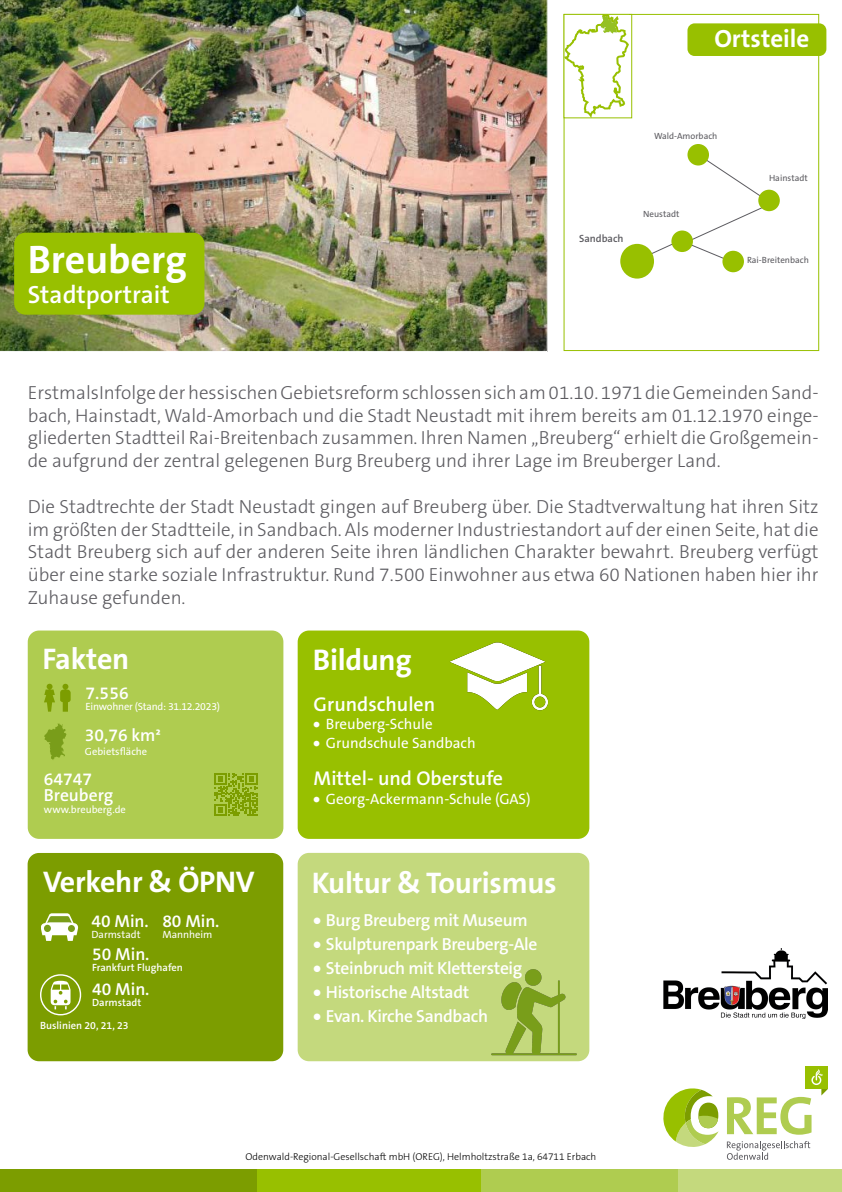
<style>
.page{position:relative;width:842px;height:1192px;background:#fff}
.page>*{position:absolute;margin:0;border:0;box-sizing:border-box;transform-origin:0 0}
.t1{font:700 40px "The Sans Os F";color:#fff}
.t2{font:700 30px "The Sans Os F";letter-spacing:-.01em;color:#fff}
.t3{font:600 25px "The Sans Os F";color:#fff}
.t4{font:700 25px "The Sans Os F";color:#fff}
.t5{font:600 20px "The Sans B W6";color:#fff}
.t6{font:300 19px/22.8px "The Sans B W3";color:#5c5b60;text-align:justify}
.t7{font:600 17.5px "The Sans B W6";letter-spacing:-.02em;color:#fff}
.t8{font:600 17.5px/16px "The Sans B W6";color:#fff}
.t9{font:15px "The Sans B W5 Plain";color:#fff}
.t10{font:10.5px "The Sans B W5 Plain";color:#fff}
.t11{font:600 10.5px "The Sans B W6";color:#fff}
.t12{font:10.5px "The Sans B W5 Plain";letter-spacing:-.02em;color:#fff}
.t13{font:600 10.5px "The Sans Os F";color:#5c5b60}
.t14{font:300 10px "The Sans B W3";color:#000}
.t15{font:9px "The Sans Os F";color:#5c5b60}
.s1{font-family:"The Sans B W9";font-weight:900}
</style>
<div class="page">
<img style="left:0;top:0;width:547px;height:351px">
<svg style="left:727px;top:1141px;width:83px;height:19px"></svg>
<div style="left:805px;top:1066px;width:23px;height:23px;background:#98c000"></div>
<svg style="left:663px;top:1088px;width:55px;height:59px"></svg>
<svg style="left:727px;top:1069px;width:101px;height:66px"></svg>
<div style="left:14px;top:233px;width:190px;height:82px;background:#98c000;border-radius:11px"></div>
<div style="left:661px;top:1170px;width:181px;height:22px;background:#c4d97d"></div>
<div style="left:430px;top:1170px;width:248px;height:22px;background:#afcc50"></div>
<div style="left:217px;top:1170px;width:264px;height:22px;background:#98c000"></div>
<div style="left:0;top:1170px;width:257px;height:22px;background:#7c9d00"></div>
<div style="left:687px;top:23px;width:139px;height:33px;background:#98c000;border-radius:7px"></div>
<div style="left:563px;top:14px;width:256px;height:337px;border:1px solid #98c000"></div>
<img style="left:565px;top:16px;width:63px;height:100px">
<div style="left:563px;top:14px;width:69px;height:104px;border:1px solid #98c000"></div>
<svg style="left:600px;top:16px;width:17px;height:18px"></svg>
<div style="left:298px;top:853px;width:291px;height:208px;background:#c4d97d;border-radius:11px"></div>
<img style="left:491px;top:969px;width:86px;height:87px">
<div style="left:298px;top:631px;width:291px;height:208px;background:#98c000;border-radius:11px"></div>
<img style="left:450px;top:642px;width:98px;height:69px">
<div style="left:28px;top:631px;width:255px;height:208px;background:#afcc50;border-radius:11px"></div>
<svg style="left:215px;top:773px;width:42px;height:43px"></svg>
<svg style="left:44px;top:684px;width:27px;height:28px"></svg>
<svg style="left:44px;top:723px;width:23px;height:37px"></svg>
<div style="left:28px;top:853px;width:255px;height:208px;background:#7c9d00;border-radius:11px"></div>
<svg style="left:41px;top:913px;width:37px;height:28px"></svg>
<div style="left:68px;top:925px;width:7px;height:7px;background:#799d1a;border-radius:50%"></div>
<svg style="left:40px;top:974px;width:41px;height:41px"></svg>
<img style="left:663px;top:949px;width:165px;height:70px">
<div style="left:722px;top:251px;width:22px;height:21px;background:#98c000;border-radius:50%"></div>
<div style="left:687px;top:144px;width:22px;height:22px;background:#98c000;border-radius:50%"></div>
<div style="left:620px;top:244px;width:34px;height:35px;background:#98c000;border-radius:50%"></div>
<svg style="left:623px;top:157px;width:148px;height:110px"></svg>
<div style="left:758px;top:190px;width:22px;height:21px;background:#98c000;border-radius:50%"></div>
<div style="left:671px;top:231px;width:22px;height:21px;background:#98c000;border-radius:50%"></div>
<h3 class="t4" style="left:714px;top:22px;width:97px">Ortsteile</h3>
<h1 class="t1" style="left:28px;top:234px;width:161px">Breuberg</h1>
<h3 class="t3" style="left:28px;top:279px;width:143px">Stadtportrait</h3>
<p class="t15" style="left:654px;top:130px;width:65px">Wald-Amorbach</p>
<p class="t13" style="left:579px;top:232px;width:46px">Sandbach</p>
<p class="t15" style="left:643px;top:208px;width:38px">Neustadt</p>
<p class="t15" style="left:769px;top:172px;width:40px">Hainstadt</p>
<p class="t15" style="left:747px;top:254px;width:63px">Rai-Breitenbach</p>
<p class="t6" style="left:28px;top:381px;width:792px">ErstmalsInfolge der hessischen Gebietsreform schlossen sich am 01.10. 1971 die Gemeinden Sand&shy;bach, Hainstadt, Wald-Amorbach und die Stadt Neustadt mit ihrem bereits am 01.12.1970 einge&shy;gliederten Stadtteil Rai-Breitenbach zusammen. Ihren Namen „Breuberg“ erhielt die Großgemein&shy;de aufgrund der zentral gelegenen Burg Breuberg und ihrer Lage im Breuberger Land.</p>
<p class="t6" style="left:28px;top:495px;width:792px">Die Stadtrechte der Stadt Neustadt gingen auf Breuberg über. Die Stadtverwaltung hat ihren Sitz im größten der Stadtteile, in Sandbach. Als moderner Industriestandort auf der einen Seite, hat die Stadt Breuberg sich auf der anderen Seite ihren ländlichen Charakter bewahrt. Breuberg verfügt über eine starke soziale Infrastruktur. Rund 7.500 Einwohner aus etwa 60 Nationen haben hier ihr Zuhause gefunden.</p>
<h2 class="t2" style="left:43px;top:640px;width:88px">Fakten</h2>
<p class="t7" style="left:85px;top:681px;width:45px">7.556</p>
<p class="t12" style="left:85px;top:699px;width:136px">Einwohner (Stand: 31.12.2023)</p>
<p class="t7" style="left:85px;top:724px;width:78px">30,76 km²</p>
<p class="t10" style="left:85px;top:744px;width:64px">Gebietsfläche</p>
<p class="t8" style="left:44px;top:771px;width:71px">64747<br>Breuberg</p>
<p class="t10" style="left:44px;top:803px;width:84px">www.breuberg.de</p>
<h2 class="t2" style="left:43px;top:863px;width:213px">Verkehr &amp; ÖPNV</h2>
<p class="t7" style="left:91px;top:910px;width:59px">40 Min.</p>
<p class="t10" style="left:91px;top:928px;width:51px">Darmstadt</p>
<p class="t7" style="left:162px;top:910px;width:59px">80 Min.</p>
<p class="t10" style="left:162px;top:928px;width:52px">Mannheim</p>
<p class="t7" style="left:92px;top:943px;width:59px">50 Min.</p>
<p class="t11" style="left:92px;top:961px;width:92px">Frankfurt Flughafen</p>
<p class="t7" style="left:92px;top:978px;width:59px">40 Min.</p>
<p class="t11" style="left:92px;top:996px;width:51px">Darmstadt</p>
<p class="t11" style="left:40px;top:1018px;width:90px">Buslinien 20, 21, 23</p>
<h2 class="t2" style="left:313px;top:640px;width:100px">Bildung</h2>
<p class="t5" style="left:314px;top:691px;width:123px">Grundschulen</p>
<p class="t9" style="left:314px;top:715px;width:120px"><span class="s1">•</span> Breuberg-Schule</p>
<p class="t9" style="left:314px;top:733px;width:164px"><span class="s1">•</span> Grundschule Sandbach</p>
<p class="t5" style="left:314px;top:766px;width:191px">Mittel- und Oberstufe</p>
<p class="t9" style="left:314px;top:789px;width:219px"><span class="s1">•</span> Georg-Ackermann-Schule (GAS)</p>
<h2 class="t2" style="left:312px;top:863px;width:247px">Kultur &amp; Tourismus</h2>
<p class="t7" style="left:313px;top:909px;width:216px"><span class="s1">•</span> Burg Breuberg mit Museum</p>
<p class="t7" style="left:313px;top:933px;width:226px"><span class="s1">•</span> Skulpturenpark Breuberg-Ale</p>
<p class="t7" style="left:313px;top:957px;width:210px"><span class="s1">•</span> Steinbruch mit Klettersteig</p>
<p class="t7" style="left:313px;top:981px;width:157px"><span class="s1">•</span> Historische Altstadt</p>
<p class="t7" style="left:313px;top:1005px;width:176px"><span class="s1">•</span> Evan. Kirche Sandbach</p>
<p class="t14" style="left:246px;top:1150px;width:352px">Odenwald-Regional-Gesellschaft mbH (OREG), Helmholtzstraße 1a, 64711 Erbach</p>
</div>
